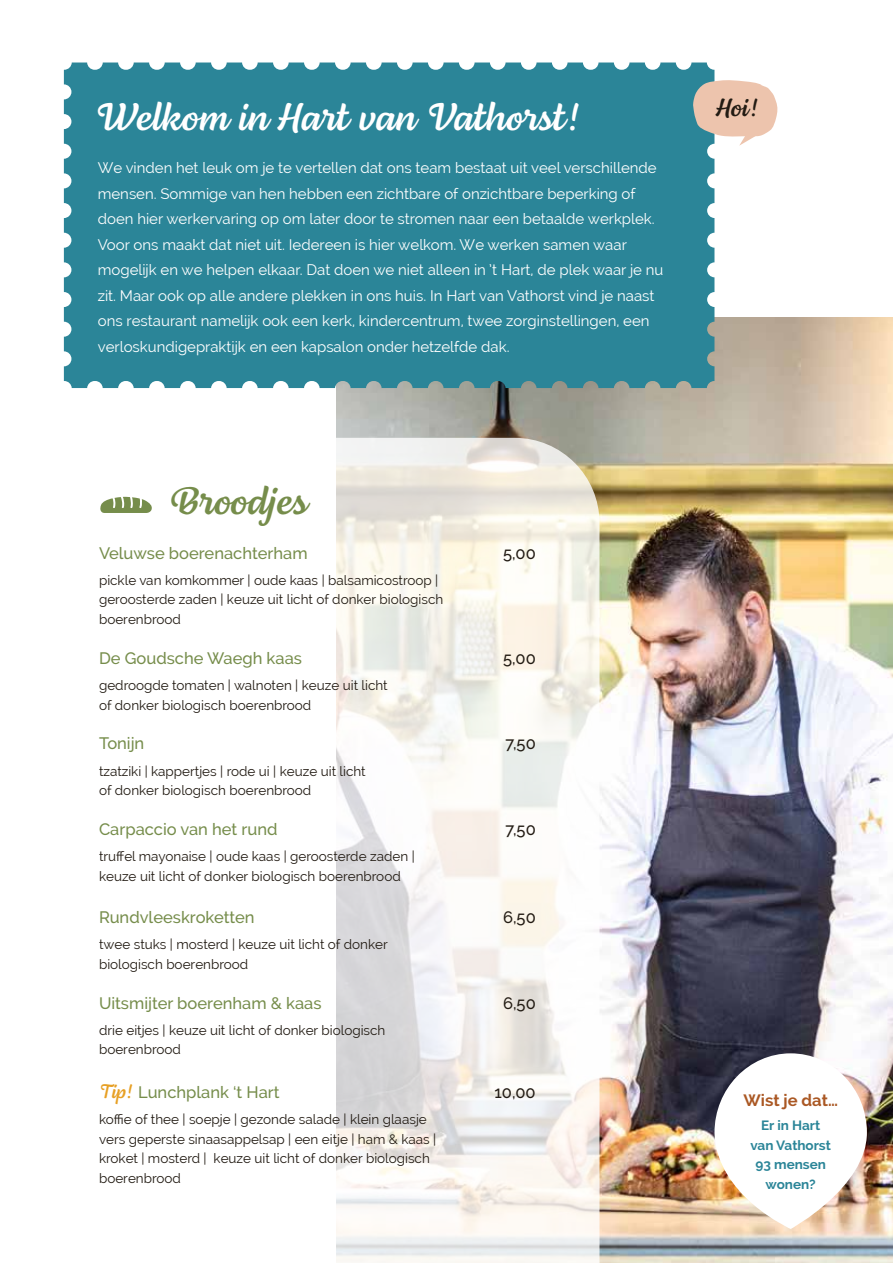
<style>
.page{position:relative;width:893px;height:1263px;background:#fff}
.page>*{position:absolute;margin:0;border:0;box-sizing:border-box;transform-origin:0 0}
.t1{font:39.45px "Lemongrass Script";color:#fff}
.t2{font:39.45px "Lemongrass Script";color:#768d4b}
.t3{font:25.5px "Lemongrass Script";color:#221b13}
.t4{font:20.1px "Lemongrass Script";color:#e7a025}
.t5{font:500 16.5px "Raleway";color:#768d4b}
.t6{font:500 16.5px "Raleway";color:#221b13}
.t7{font:700 16.5px "Raleway";color:#aa5824}
.t8{font:15px/25.5px "Raleway";color:#fff}
.t9{font:13.5px/19.5px "Raleway";color:#221b13}
.t10{font:700 13.5px/19.5px "Raleway";color:#2b8598;text-align:center}
</style>
<div class="page">
<img style="left:336px;top:317px;width:557px;height:946px">
<div style="left:64px;top:63px;width:650px;height:325px;background:#2b8598"></div>
<svg style="left:123px;top:438px;width:476px;height:825px"></svg>
<svg style="left:100px;top:497px;width:53px;height:16px"></svg>
<svg style="left:693px;top:80px;width:85px;height:66px"></svg>
<svg style="left:714px;top:1053px;width:153px;height:176px"></svg>
<h1 class="t1" style="left:94px;top:93px;width:487px">Welkom in Hart van Vathorst!</h1>
<h2 class="t3" style="left:716px;top:92px;width:44px">Hoi!</h2>
<p class="t8" style="left:98px;top:155px;width:567px">We vinden het leuk om je te vertellen dat ons team bestaat uit veel verschillende mensen. Sommige van hen hebben een zichtbare of onzichtbare beperking of doen hier werkervaring op om later door te stromen naar een betaalde werkplek.<br>Voor ons maakt dat niet uit. Iedereen is hier welkom. We werken samen waar mogelijk en we helpen elkaar. Dat doen we niet alleen in ’t Hart, de plek waar je nu zit. Maar ook op alle andere plekken in ons huis. In Hart van Vathorst vind je naast ons restaurant namelijk ook een kerk, kindercentrum, twee zorginstellingen, een verloskundigepraktijk en een kapsalon onder hetzelfde dak.</p>
<h1 class="t2" style="left:169px;top:477px;width:140px">Broodjes</h1>
<p class="t5" style="left:99px;top:543px;width:210px">Veluwse boerenachterham</p>
<p class="t9" style="left:99px;top:570px;width:346px">pickle van komkommer | oude kaas | balsamicostroop | geroosterde zaden | keuze uit licht of donker biologisch boerenbrood</p>
<p class="t5" style="left:99px;top:648px;width:204px">De Goudsche Waegh kaas</p>
<p class="t9" style="left:99px;top:675px;width:290px">gedroogde tomaten | walnoten | keuze uit licht of donker biologisch boerenbrood</p>
<p class="t5" style="left:99px;top:734px;width:47px">Tonijn</p>
<p class="t9" style="left:99px;top:761px;width:268px">tzatziki | kappertjes | rode ui | keuze uit licht of donker biologisch boerenbrood</p>
<p class="t5" style="left:99px;top:819px;width:180px">Carpaccio van het rund</p>
<p class="t9" style="left:99px;top:846px;width:317px">truffel mayonaise | oude kaas | geroosterde zaden | keuze uit licht of donker biologisch boerenbrood</p>
<p class="t5" style="left:99px;top:908px;width:157px">Rundvleeskroketten</p>
<p class="t9" style="left:99px;top:935px;width:290px">twee stuks | mosterd | keuze uit licht of donker biologisch boerenbrood</p>
<p class="t5" style="left:99px;top:993px;width:224px">Uitsmijter boerenham &amp; kaas</p>
<p class="t9" style="left:99px;top:1020px;width:288px">drie eitjes | keuze uit licht of donker biologisch boerenbrood</p>
<p class="t6" style="left:503px;top:543px;width:34px">5,00</p>
<p class="t6" style="left:503px;top:648px;width:34px">5,00</p>
<p class="t6" style="left:505px;top:734px;width:32px">7,50</p>
<p class="t6" style="left:505px;top:819px;width:32px">7,50</p>
<p class="t6" style="left:503px;top:908px;width:34px">6,50</p>
<p class="t6" style="left:503px;top:993px;width:34px">6,50</p>
<h3 class="t4" style="left:99px;top:1079px;width:35px">Tip!</h3>
<p class="t5" style="left:138px;top:1082px;width:143px">Lunchplank ‘t Hart</p>
<p class="t6" style="left:494px;top:1082px;width:43px">10,00</p>
<p class="t9" style="left:99px;top:1109px;width:339px">koffie of thee | soepje | gezonde salade | klein glaasje vers geperste sinaasappelsap | een eitje | ham &amp; kaas | kroket | mosterd | keuze uit licht of donker biologisch boerenbrood</p>
<p class="t7" style="left:743px;top:1090px;width:96px">Wist je dat…</p>
<p class="t10" style="left:750px;top:1116px;width:82px">Er in Hart van Vathorst<br>93 mensen wonen?</p>
</div>
